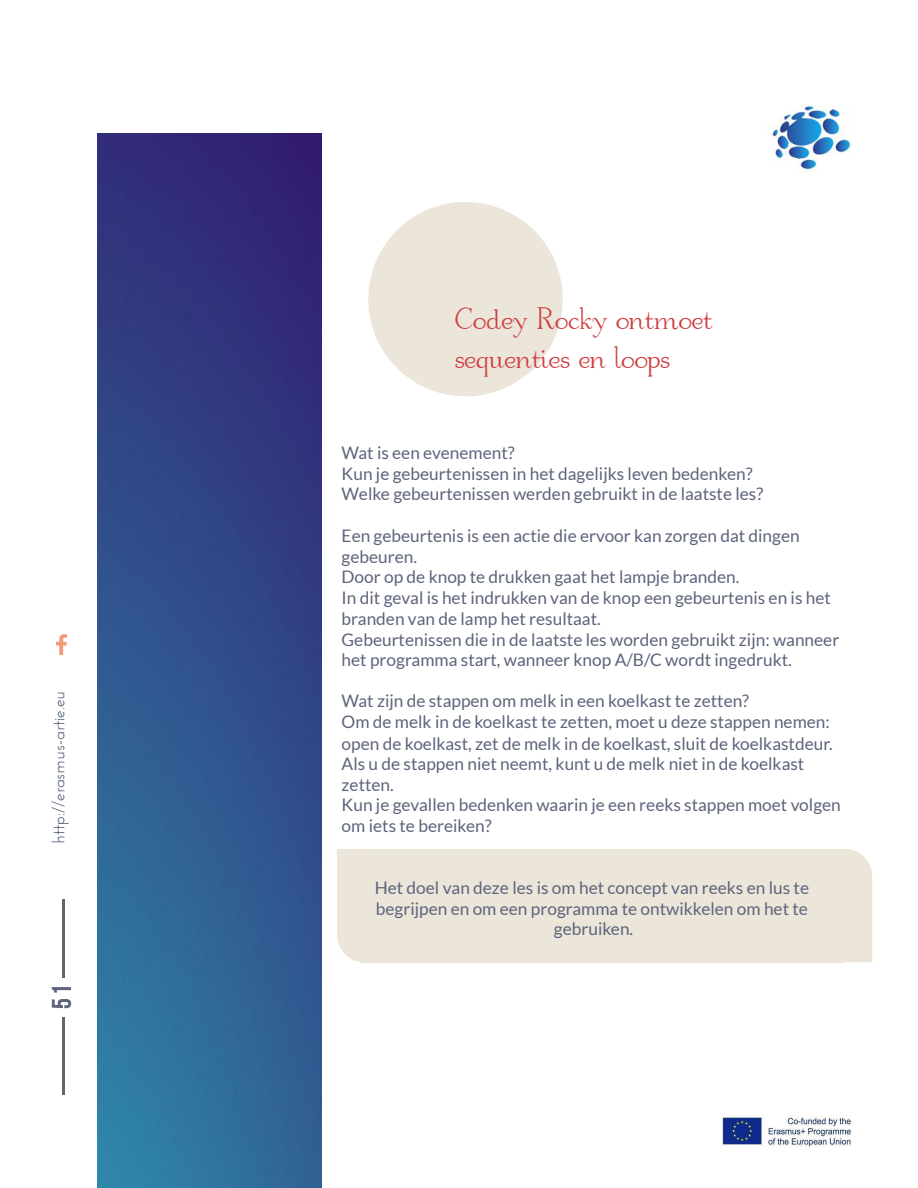
<style>
.page{position:relative;width:918px;height:1188px;background:#fff}
.page>*{position:absolute;margin:0;border:0;box-sizing:border-box;transform-origin:0 0}
.t1{font:500 32.4px/38.8px "Garton";color:#cf3d3f}
.t2{font:17.25px/20.7px "Lato";color:#5d647b}
.t3{font:17.25px "Josefin Sans";color:#44546a}
</style>
<div class="page">
<div style="left:337px;top:849px;width:23px;height:113px;background:#ece5da"></div>
<div style="left:360px;top:849px;width:483px;height:113px;background:#ece5da"></div>
<div style="left:843px;top:849px;width:29px;height:113px;background:#ece5da"></div>
<img style="left:97px;top:134px;width:224px;height:1054px">
<svg style="left:368px;top:202px;width:195px;height:194px"></svg>
<svg style="left:52px;top:987px;width:19px;height:21px"></svg>
<hr style="left:63px;top:900px;width:2px;height:77px;background:#666">
<hr style="left:63px;top:1017px;width:2px;height:78px;background:#666">
<img style="left:722px;top:1116px;width:130px;height:31px">
<img style="left:770px;top:105px;width:82px;height:67px">
<svg style="left:56px;top:634px;width:11px;height:21px"></svg>
<p class="t3" style="left:49px;top:844px;width:154px;rotate:-90deg">http://erasmus-artie.eu</p>
<h1 class="t1" style="left:455px;top:300px;width:259px">Codey Rocky ontmoet sequenties en loops</h1>
<p class="t2" style="left:342px;top:442px;width:423px">Wat is een evenement?<br>Kun je gebeurtenissen in het dagelijks leven bedenken?<br>Welke gebeurtenissen werden gebruikt in de laatste les?</p>
<p class="t2" style="left:342px;top:525px;width:499px">Een gebeurtenis is een actie die ervoor kan zorgen dat dingen gebeuren.<br>Door op de knop te drukken gaat het lampje branden.<br>In dit geval is het indrukken van de knop een gebeurtenis en is het branden van de lamp het resultaat.<br>Gebeurtenissen die in de laatste les worden gebruikt zijn: wanneer het programma start, wanneer knop A/B/C wordt ingedrukt.</p>
<p class="t2" style="left:342px;top:690px;width:501px">Wat zijn de stappen om melk in een koelkast te zetten?<br>Om de melk in de koelkast te zetten, moet u deze stappen nemen: open de koelkast, zet de melk in de koelkast, sluit de koelkastdeur.<br>Als u de stappen niet neemt, kunt u de melk niet in de koelkast zetten.<br>Kun je gevallen bedenken waarin je een reeks stappen moet volgen om iets te bereiken?</p>
<p class="t2" style="left:375px;top:877px;width:436px;text-align:center">Het doel van deze les is om het concept van reeks en lus te begrijpen en om een programma te ontwikkelen om het te gebruiken.</p>
</div>
